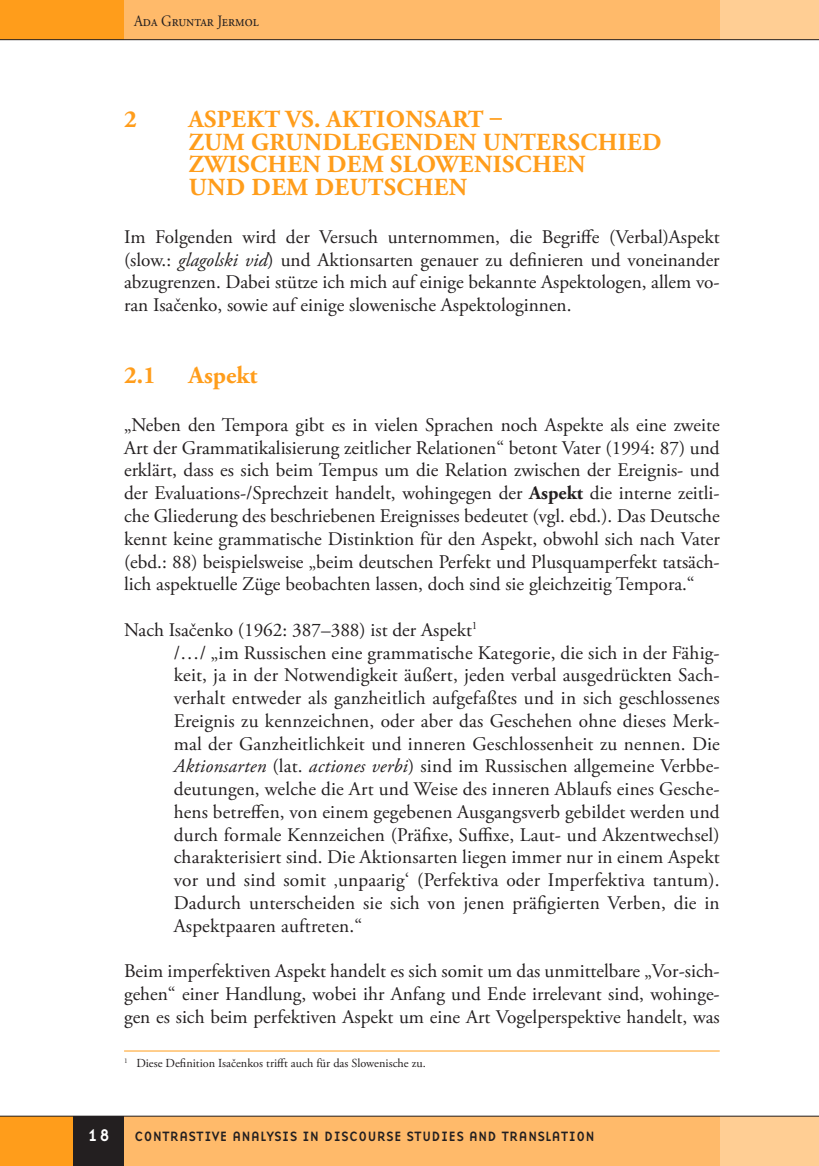
<style>
.page{position:relative;width:819px;height:1166px;background:#fff}
.page>*{position:absolute;margin:0;border:0;box-sizing:border-box;transform-origin:0 0}
.t1{font:700 24.5px/22.8px "Adobe Garamond Pro";letter-spacing:.015em;color:#ff9d1b}
.t2{font:19.25px/22.8px "Adobe Garamond Pro";color:#231f20;text-align:justify}
.t3{font:17.5px "Base Nine";color:#fff}
.t4{font:15.75px "Adobe Garamond Pro";color:#231f20;scale:.9 1}
.t5{font:14px "Base Nine";color:#231f20}
.t6{font:12.25px "Adobe Garamond Pro";letter-spacing:-.005em;color:#231f20}
.s1{font-style:italic}
.s2{font-weight:700}
</style>
<div class="page">
<div style="left:124px;top:0;width:596px;height:40px;background:#ffba6a"></div>
<div style="left:0;top:1116px;width:74px;height:50px;background:#ff9d1b"></div>
<div style="left:124px;top:1116px;width:620px;height:50px;background:#ffba6a"></div>
<div style="left:74px;top:1116px;width:50px;height:50px;background:#231f20"></div>
<div style="left:719px;top:1116px;width:99px;height:50px;background:#ffce94"></div>
<div style="left:719px;top:0;width:99px;height:40px;background:#ffce94"></div>
<div style="left:0;top:0;width:124px;height:40px;background:#ff9d1b"></div>
<hr style="left:0;top:39px;width:818px;height:1px;background:#231f20">
<hr style="left:0;top:1116px;width:818px;height:1px;background:#231f20">
<hr style="left:124px;top:1050px;width:595px;height:1px;background:#ff9d1b">
<p class="t4" style="left:134px;top:11px;width:140px">Ada Gruntar Jermol</p>
<p class="t1" style="left:124px;top:108px;width:14px">2</p>
<p class="t1" style="left:188px;top:108px;width:474px">ASPEKT VS. AKTIONSART –<br>ZUM GRUNDLEGENDEN UNTERSCHIED<br>ZWISCHEN DEM SLOWENISCHEN<br>UND DEM DEUTSCHEN</p>
<p class="t2" style="left:124px;top:226px;width:597px">Im Folgenden wird der Versuch unternommen, die Begriffe (Verbal)Aspekt (slow.: <span class="s1">glagolski vid</span>) und Aktionsarten genauer zu definieren und voneinander abzugrenzen. Dabei stütze ich mich auf einige bekannte Aspektologen, allem vo&shy;ran Isačenko, sowie auf einige slowenische Aspektologinnen.</p>
<p class="t1" style="left:124px;top:365px;width:33px">2.1</p>
<p class="t1" style="left:188px;top:365px;width:70px">Aspekt</p>
<p class="t2" style="left:124px;top:414px;width:597px">„Neben den Tempora gibt es in vielen Sprachen noch Aspekte als eine zweite Art der Grammatikalisierung zeitlicher Relationen“ betont Vater (1994: 87) und erklärt, dass es sich beim Tempus um die Relation zwischen der Ereignis- und der Evaluations-/Sprechzeit handelt, wohingegen der <span class="s2">Aspekt</span> die interne zeitli&shy;che Gliederung des beschriebenen Ereignisses bedeutet (vgl. ebd.). Das Deutsche kennt keine grammatische Distinktion für den Aspekt, obwohl sich nach Vater (ebd.: 88) beispielsweise „beim deutschen Perfekt und Plusquamperfekt tatsäch&shy;lich aspektuelle Züge beobachten lassen, doch sind sie gleichzeitig Tempora.“</p>
<p class="t2" style="left:174px;top:619px;width:547px;text-align:left;text-indent:-50px">Nach Isačenko (1962: 387–388) ist der Aspekt<sup>1<br></sup>/…/ „im Russischen eine grammatische Kategorie, die sich in der Fähig&shy;keit, ja in der Notwendigkeit äußert, jeden verbal ausgedrückten Sach&shy;verhalt entweder als ganzheitlich aufgefaßtes und in sich geschlossenes Ereignis zu kennzeichnen, oder aber das Geschehen ohne dieses Merk&shy;mal der Ganzheitlichkeit und inneren Geschlossenheit zu nennen. Die <span class="s1">Aktionsarten</span> (lat. <span class="s1">actiones verbi</span>) sind im Russischen allgemeine Verbbe&shy;deutungen, welche die Art und Weise des inneren Ablaufs eines Gesche&shy;hens betreffen, von einem gegebenen Ausgangsverb gebildet werden und durch formale Kennzeichen (Präfixe, Suffixe, Laut- und Akzentwechsel) charakterisiert sind. Die Aktionsarten liegen immer nur in einem Aspekt vor und sind somit ‚unpaarig‘ (Perfektiva oder Imperfektiva tantum).<br>Dadurch unterscheiden sie sich von jenen präfigierten Verben, die in Aspektpaaren auftreten.“</p>
<p class="t2" style="left:124px;top:960px;width:597px">Beim imperfektiven Aspekt handelt es sich somit um das unmittelbare „Vor-sich&shy;gehen“ einer Handlung, wobei ihr Anfang und Ende irrelevant sind, wohinge&shy;gen es sich beim perfektiven Aspekt um eine Art Vogelperspektive handelt, was</p>
<p class="t6" style="left:124px;top:1055px;width:303px"><sup>1</sup> Diese Definition Isačenkos trifft auch für das Slowenische zu.</p>
<p class="t3" style="left:87px;top:1123px;width:25px">18</p>
<p class="t5" style="left:134px;top:1126px;width:462px">CONTRASTIVE ANALYSIS IN DISCOURSE STUDIES AND TRANSLATION</p>
</div>
